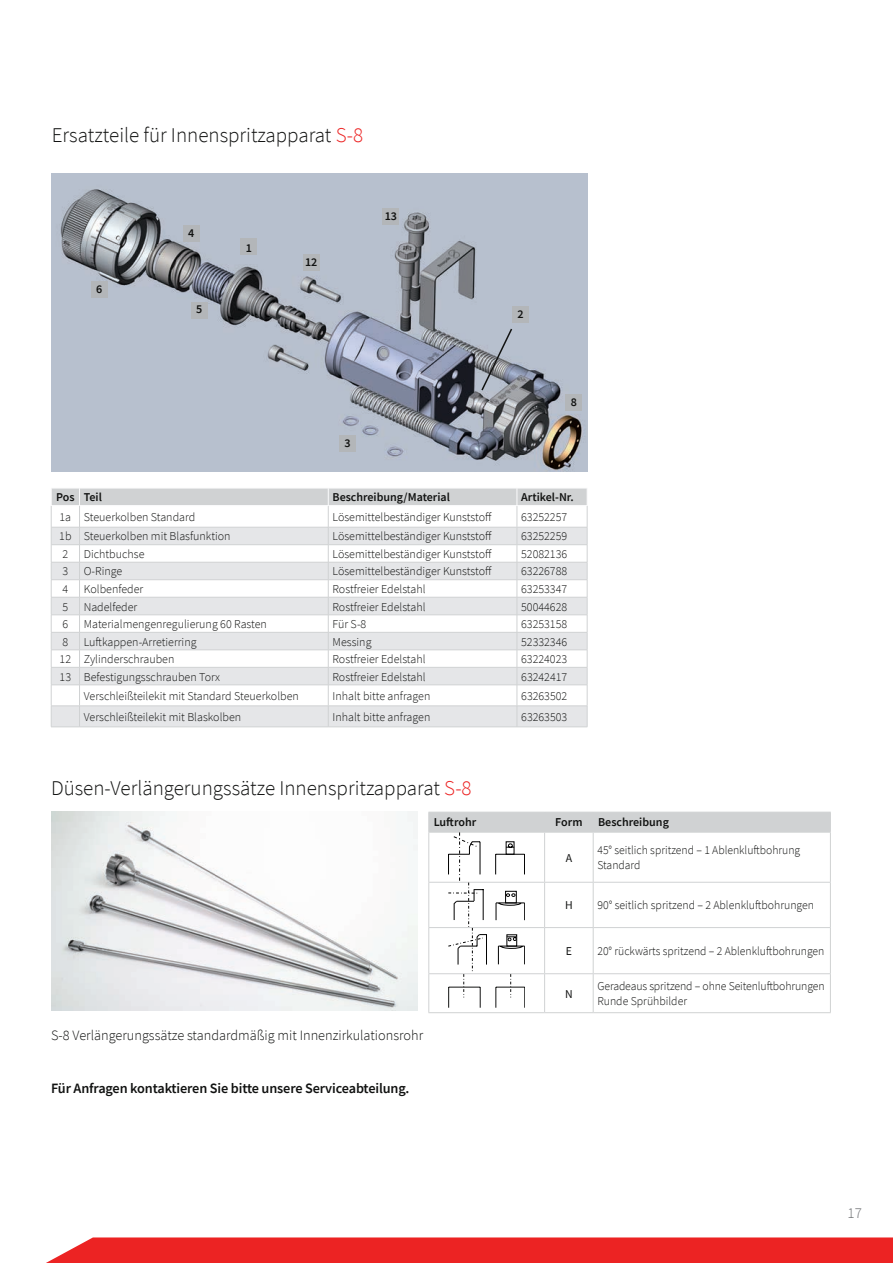
<style>
.page{position:relative;width:893px;height:1263px;background:#fff}
.page>*{position:absolute;margin:0;border:0;box-sizing:border-box;transform-origin:0 0}
.t1{font:300 21px "Source Sans Pro";color:#111211}
.t2{font:300 15px "Source Sans Pro";color:#6c6e71}
.t3{font:300 14.25px "Source Sans Pro";color:#111211}
.t4{font:600 14.25px "Source Sans Pro";letter-spacing:-.01em;color:#111211}
.t5{font:300 12px/15px "Source Sans Pro";color:#111211}
.t6{font:600 12px "Source Sans Pro";color:#111211}
.t7{font:12px "Source Sans Pro";color:#111211}
.s1{color:#ec2323}
</style>
<div class="page">
<div style="left:46px;top:1237px;width:847px;height:26px;background:#ec2323"></div>
<hr style="left:428px;top:974px;width:1px;height:38px;background:#d0d2d3">
<hr style="left:544px;top:974px;width:1px;height:38px;background:#d0d2d3">
<hr style="left:593px;top:974px;width:1px;height:38px;background:#d0d2d3">
<hr style="left:830px;top:974px;width:1px;height:38px;background:#d0d2d3">
<hr style="left:428px;top:1012px;width:117px;height:1px;background:#d0d2d3">
<hr style="left:545px;top:1012px;width:48px;height:1px;background:#d0d2d3">
<hr style="left:593px;top:1012px;width:238px;height:1px;background:#d0d2d3">
<svg style="left:428px;top:812px;width:403px;height:196px"></svg>
<svg style="left:51px;top:488px;width:537px;height:240px"></svg>
<img style="left:52px;top:174px;width:535px;height:297px">
<div style="left:241px;top:238px;width:16px;height:17px;background:#b3b6b9"></div>
<div style="left:512px;top:306px;width:17px;height:17px;background:#b3b6b9"></div>
<div style="left:339px;top:436px;width:17px;height:16px;background:#b3b6b9"></div>
<div style="left:183px;top:225px;width:16px;height:16px;background:#b3b6b9"></div>
<div style="left:91px;top:281px;width:16px;height:17px;background:#b3b6b9"></div>
<div style="left:303px;top:254px;width:16px;height:16px;background:#b3b6b9"></div>
<div style="left:566px;top:394px;width:16px;height:17px;background:#b3b6b9"></div>
<div style="left:383px;top:209px;width:16px;height:16px;background:#b3b6b9"></div>
<div style="left:191px;top:302px;width:16px;height:16px;background:#b3b6b9"></div>
<svg style="left:480px;top:327px;width:34px;height:65px"></svg>
<img style="left:52px;top:812px;width:365px;height:199px">
<h1 class="t1" style="left:52px;top:122px;width:313px">Ersatzteile für Innenspritzapparat <span class="s1">S-8</span></h1>
<p class="t6" style="left:96px;top:281px;width:8px">6</p>
<p class="t6" style="left:188px;top:225px;width:8px">4</p>
<p class="t6" style="left:196px;top:301px;width:8px">5</p>
<p class="t6" style="left:246px;top:240px;width:8px">1</p>
<p class="t6" style="left:305px;top:254px;width:14px">12</p>
<p class="t6" style="left:385px;top:208px;width:14px">13</p>
<p class="t6" style="left:344px;top:435px;width:8px">3</p>
<p class="t6" style="left:517px;top:306px;width:8px">2</p>
<p class="t6" style="left:571px;top:394px;width:8px">8</p>
<p class="t6" style="left:56px;top:489px;width:47px">Pos Teil</p>
<p class="t6" style="left:333px;top:489px;width:119px">Beschreibung/Material</p>
<p class="t6" style="left:521px;top:489px;width:54px">Artikel-Nr.</p>
<p class="t5" style="left:60px;top:509px;width:137px">1a Steuerkolben Standard</p>
<p class="t5" style="left:333px;top:509px;width:161px">Lösemittelbeständiger Kunststoff</p>
<p class="t5" style="left:521px;top:509px;width:47px">63252257</p>
<p class="t5" style="left:59px;top:529px;width:173px">1b Steuerkolben mit Blasfunktion</p>
<p class="t5" style="left:333px;top:529px;width:161px">Lösemittelbeständiger Kunststoff</p>
<p class="t5" style="left:521px;top:529px;width:47px">63252259</p>
<p class="t5" style="left:63px;top:546px;width:7px">2</p>
<p class="t5" style="left:84px;top:546px;width:62px">Dichtbuchse</p>
<p class="t5" style="left:333px;top:546px;width:161px">Lösemittelbeständiger Kunststoff</p>
<p class="t5" style="left:521px;top:546px;width:47px">52082136</p>
<p class="t5" style="left:63px;top:564px;width:7px">3</p>
<p class="t5" style="left:84px;top:564px;width:40px">O-Ringe</p>
<p class="t5" style="left:333px;top:564px;width:161px">Lösemittelbeständiger Kunststoff</p>
<p class="t5" style="left:521px;top:564px;width:47px">63226788</p>
<p class="t5" style="left:63px;top:581px;width:7px">4</p>
<p class="t5" style="left:84px;top:581px;width:61px">Kolbenfeder</p>
<p class="t5" style="left:333px;top:581px;width:94px">Rostfreier Edelstahl</p>
<p class="t5" style="left:521px;top:581px;width:47px">63253347</p>
<p class="t5" style="left:63px;top:599px;width:7px">5</p>
<p class="t5" style="left:84px;top:599px;width:55px">Nadelfeder</p>
<p class="t5" style="left:333px;top:599px;width:94px">Rostfreier Edelstahl</p>
<p class="t5" style="left:521px;top:599px;width:47px">50044628</p>
<p class="t5" style="left:63px;top:617px;width:7px">6</p>
<p class="t5" style="left:84px;top:617px;width:185px">Materialmengenregulierung 60 Rasten</p>
<p class="t5" style="left:333px;top:617px;width:35px">Für S-8</p>
<p class="t5" style="left:521px;top:617px;width:47px">63253158</p>
<p class="t5" style="left:63px;top:634px;width:7px">8</p>
<p class="t5" style="left:84px;top:634px;width:114px">Luftkappen-Arretierring</p>
<p class="t5" style="left:333px;top:634px;width:40px">Messing</p>
<p class="t5" style="left:521px;top:634px;width:47px">52332346</p>
<p class="t5" style="left:60px;top:652px;width:116px">12 Zylinderschrauben</p>
<p class="t5" style="left:333px;top:652px;width:94px">Rostfreier Edelstahl</p>
<p class="t5" style="left:521px;top:652px;width:47px">63224023</p>
<p class="t5" style="left:60px;top:669px;width:162px">13 Befestigungsschrauben Torx</p>
<p class="t5" style="left:333px;top:669px;width:94px">Rostfreier Edelstahl</p>
<p class="t5" style="left:521px;top:669px;width:47px">63242417</p>
<p class="t5" style="left:84px;top:688px;width:217px">Verschleißteilekit mit Standard Steuerkolben</p>
<p class="t5" style="left:333px;top:688px;width:99px">Inhalt bitte anfragen</p>
<p class="t5" style="left:521px;top:688px;width:47px">63263502</p>
<p class="t5" style="left:84px;top:709px;width:159px">Verschleißteilekit mit Blaskolben</p>
<p class="t5" style="left:333px;top:709px;width:99px">Inhalt bitte anfragen</p>
<p class="t5" style="left:521px;top:709px;width:47px">63263503</p>
<h1 class="t1" style="left:51px;top:775px;width:422px">Düsen-Verlängerungssätze Innenspritzapparat <span class="s1">S-8</span></h1>
<p class="t6" style="left:434px;top:814px;width:44px">Luftrohr</p>
<p class="t6" style="left:555px;top:814px;width:29px">Form</p>
<p class="t6" style="left:598px;top:814px;width:72px">Beschreibung</p>
<p class="t7" style="left:566px;top:850px;width:8px">A</p>
<p class="t5" style="left:597px;top:843px;width:204px">45° seitlich spritzend – 1 Ablenkluftbohrung<br>Standard</p>
<p class="t7" style="left:565px;top:898px;width:9px">H</p>
<p class="t5" style="left:597px;top:898px;width:218px">90° seitlich spritzend – 2 Ablenkluftbohrungen</p>
<p class="t7" style="left:566px;top:943px;width:8px">E</p>
<p class="t5" style="left:597px;top:944px;width:228px">20° rückwärts spritzend – 2 Ablenkluftbohrungen</p>
<p class="t7" style="left:565px;top:986px;width:9px">N</p>
<p class="t5" style="left:597px;top:979px;width:229px">Geradeaus spritzend – ohne Seitenluftbohrungen<br>Runde Sprühbilder</p>
<p class="t3" style="left:51px;top:1027px;width:374px">S-8 Verlängerungssätze standardmäßig mit Innenzirkulationsrohr</p>
<p class="t4" style="left:51px;top:1079px;width:360px">Für Anfragen kontaktieren Sie bitte unsere Serviceabteilung.</p>
<p class="t2" style="left:848px;top:1204px;width:16px">17</p>
</div>
